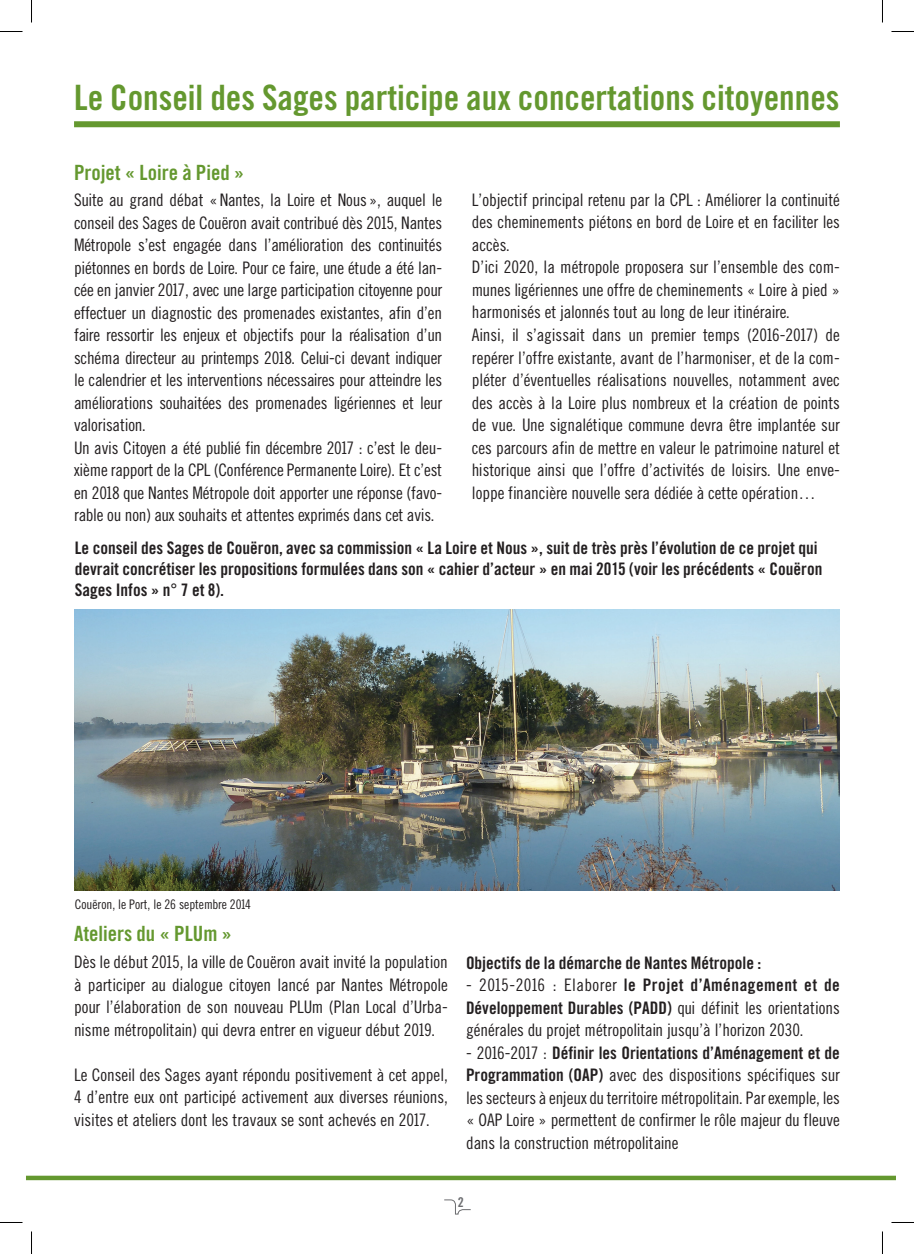
<style>
.page{position:relative;width:914px;height:1254px;background:#fff}
.page>*{position:absolute;margin:0;border:0;box-sizing:border-box;transform-origin:0 0}
.titre{font:700 34.95px "Traditionell Sans";color:#64982f}
.Sous_titre{font:700 21px "Traditionell Sans";color:#64982f}
.Texte_courant{font:17.25px/22.5px "Traditionell Sans";color:#231f20;text-align:justify}
.Signature{font:700 17.25px/20.7px "Traditionell Sans";color:#231f20}
.Texte_courant-2{font:700 17.25px "Traditionell Sans";color:#231f20}
.t1{font:700 13.5px "Traditionell Sans";color:#6c6d70}
.Texte_courant-3{font:13.2px "Traditionell Sans";color:#231f20}
.s1{font-weight:700}
</style>
<div class="page">
<svg style="left:444px;top:1199px;width:27px;height:15px"></svg>
<div style="left:26px;top:1175px;width:869px;height:5px;background:#64982f"></div>
<div style="left:74px;top:121px;width:765px;height:6px;background:#64982f"></div>
<img style="left:74px;top:610px;width:765px;height:280px">
<svg style="left:0;top:31px;width:22px;height:1px"></svg>
<svg style="left:891px;top:31px;width:22px;height:1px"></svg>
<svg style="left:0;top:1222px;width:22px;height:1px"></svg>
<svg style="left:891px;top:1222px;width:22px;height:1px"></svg>
<svg style="left:31px;top:0;width:1px;height:23px"></svg>
<svg style="left:31px;top:1231px;width:1px;height:23px"></svg>
<svg style="left:882px;top:0;width:1px;height:23px"></svg>
<svg style="left:882px;top:1231px;width:1px;height:23px"></svg>
<p class="titre" style="left:74px;top:76px;width:766px">Le Conseil des Sages participe aux concertations citoyennes</p>
<p class="Sous_titre" style="left:74px;top:159px;width:172px">Projet « Loire à Pied »</p>
<p class="Texte_courant" style="left:74px;top:189px;width:369px">Suite au grand débat «Nantes, la Loire et Nous», auquel le conseil des Sages de Couëron avait contribué dès 2015, Nantes Métropole s’est engagée dans l’amélioration des continuités piétonnes en bords de Loire. Pour ce faire, une étude a été lan&shy;cée en janvier 2017, avec une large participation citoyenne pour effectuer un diagnostic des promenades existantes, afin d’en faire ressortir les enjeux et objectifs pour la réalisation d’un schéma directeur au printemps 2018. Celui-ci devant indiquer le calendrier et les interventions nécessaires pour atteindre les améliorations souhaitées des promenades ligériennes et leur valorisation.</p>
<p class="Texte_courant" style="left:74px;top:436px;width:369px">Un avis Citoyen a été publié fin décembre 2017 : c’est le deu&shy;xième rapport de la CPL (Conférence Permanente Loire). Et c’est en 2018 que Nantes Métropole doit apporter une réponse (favo&shy;rable ou non) aux souhaits et attentes exprimés dans cet avis.</p>
<p class="Texte_courant" style="left:472px;top:188px;width:369px">L’objectif principal retenu par la CPL : Améliorer la continuité des cheminements piétons en bord de Loire et en faciliter les accès.</p>
<p class="Texte_courant" style="left:472px;top:256px;width:369px">D’ici 2020, la métropole proposera sur l’ensemble des com&shy;munes ligériennes une offre de cheminements « Loire à pied » harmonisés et jalonnés tout au long de leur itinéraire.</p>
<p class="Texte_courant" style="left:472px;top:323px;width:369px">Ainsi, il s’agissait dans un premier temps (2016-2017) de repérer l’offre existante, avant de l’harmoniser, et de la com&shy;pléter d’éventuelles réalisations nouvelles, notamment avec des accès à la Loire plus nombreux et la création de points de vue. Une signalétique commune devra être implantée sur ces parcours afin de mettre en valeur le patrimoine naturel et historique ainsi que l’offre d’activités de loisirs. Une enve&shy;loppe financière nouvelle sera dédiée à cette opération…</p>
<p class="Signature" style="left:75px;top:538px;width:748px">Le conseil des Sages de Couëron, avec sa commission « La Loire et Nous », suit de très près l’évolution de ce projet qui devrait concrétiser les propositions formulées dans son « cahier d’acteur » en mai 2015 (voir les précédents « Couëron<br>Sages Infos » n° 7 et 8).</p>
<p class="Texte_courant-3" style="left:75px;top:896px;width:178px">Couëron, le Port, le 26 septembre 2014</p>
<p class="Sous_titre" style="left:74px;top:921px;width:159px">Ateliers du « PLUm »</p>
<p class="Texte_courant" style="left:74px;top:950px;width:375px">Dès le début 2015, la ville de Couëron avait invité la population à participer au dialogue citoyen lancé par Nantes Métropole pour l’élaboration de son nouveau PLUm (Plan Local d’Urba&shy;nisme métropolitain) qui devra entrer en vigueur début 2019.</p>
<p class="Texte_courant" style="left:74px;top:1063px;width:375px">Le Conseil des Sages ayant répondu positivement à cet appel, 4 d’entre eux ont participé activement aux diverses réunions, visites et ateliers dont les travaux se sont achevés en 2017.</p>
<p class="Texte_courant-2" style="left:466px;top:952px;width:297px">Objectifs de la démarche de Nantes Métropole :</p>
<p class="Texte_courant" style="left:466px;top:973px;width:375px">- 2015-2016 : Elaborer <span class="s1">le Projet d’Aménagement et de Développement Durables (PADD)</span> qui définit les orientations générales du projet métropolitain jusqu’à l’horizon 2030.</p>
<p class="Texte_courant" style="left:466px;top:1041px;width:375px">- 2016-2017 : <span class="s1">Définir les Orientations d’Aménagement et de Programmation (OAP)</span> avec des dispositions spécifiques sur les secteurs à enjeux du territoire métropolitain. Par exemple, les « OAP Loire » permettent de confirmer le rôle majeur du fleuve dans la construction métropolitaine</p>
<p class="t1" style="left:458px;top:1193px;width:7px">2</p>
</div>
